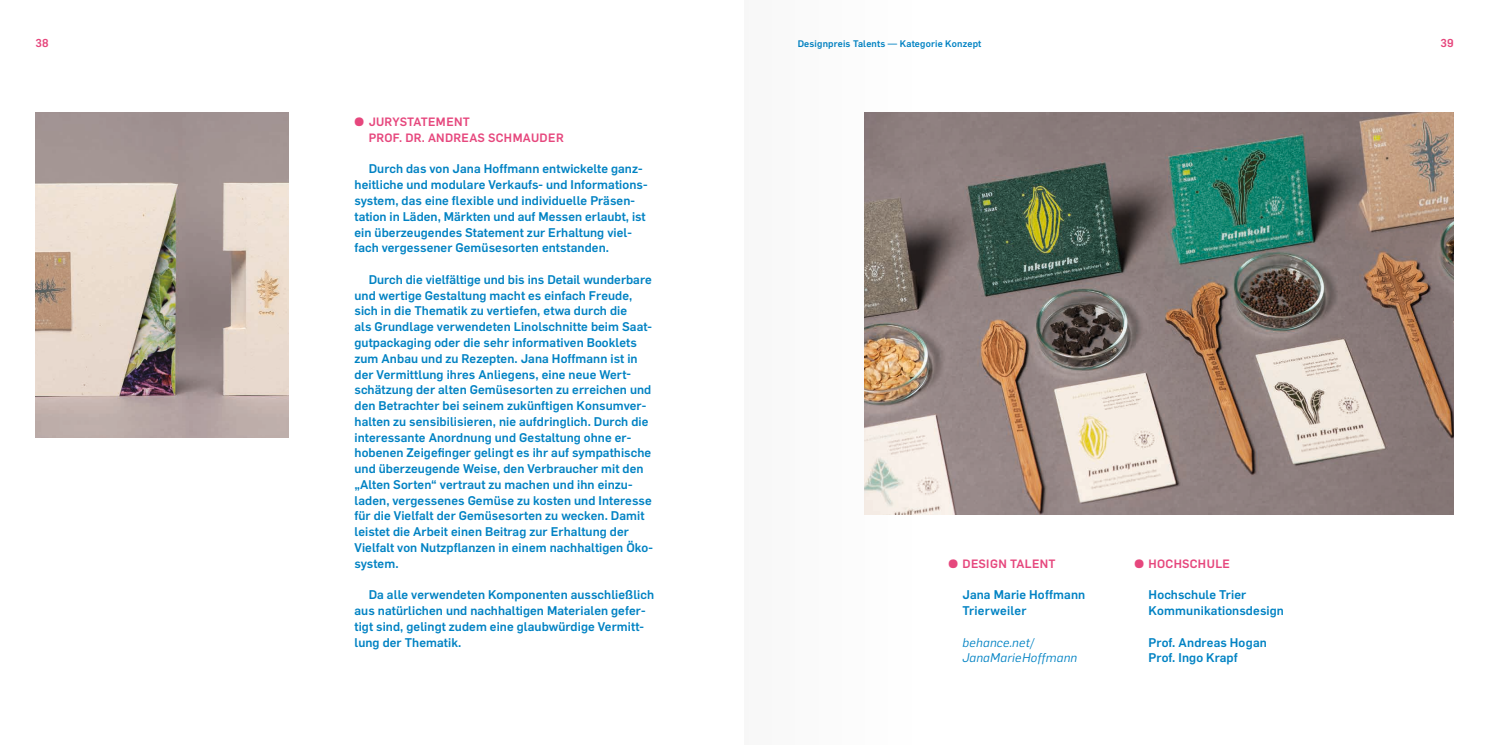
<style>
.page{position:relative;width:1489px;height:745px;background:#fff}
.page>*{position:absolute;margin:0;border:0;box-sizing:border-box;transform-origin:0 0}
.t1{font:500 12.38px/15.8px "Flama";letter-spacing:.005em;color:#0082c3}
.t2{font:italic 12.38px/15.8px "Flama";letter-spacing:.02em;color:#0082c3}
.t3{font:500 11.88px/15.8px "Flama";letter-spacing:.02em;color:#e6477d}
.t4{font:500 11.25px "Flama";color:#e6477d}
.t5{font:500 9.38px "Flama";letter-spacing:.02em;color:#0082c3}
</style>
<div class="page">
<img style="left:35px;top:112px;width:253px;height:325px">
<img style="left:921px;top:112px;width:532px;height:402px">
<img style="left:864px;top:112px;width:57px;height:403px">
<p class="t4" style="left:35px;top:35px;width:15px">38</p>
<p class="t4" style="left:1440px;top:35px;width:15px">39</p>
<p class="t5" style="left:797px;top:37px;width:185px">Designpreis Talents — Kategorie Konzept</p>
<p class="t3" style="left:369px;top:113px;width:196px;text-indent:-14px">● JURYSTATEMENT<br>PROF. DR. ANDREAS SCHMAUDER</p>
<p class="t1" style="left:354px;top:160px;width:294px;text-indent:14px">Durch das von Jana Hoffmann entwickelte ganz&shy;heitliche und modulare Verkaufs- und Informations&shy;system, das eine flexible und individuelle Präsen&shy;tation in Läden, Märkten und auf Messen erlaubt, ist ein überzeugendes Statement zur Erhaltung viel&shy;fach vergessener Gemüsesorten entstanden.</p>
<p class="t1" style="left:354px;top:271px;width:300px;text-indent:14px">Durch die vielfältige und bis ins Detail wunderbare und wertige Gestaltung macht es einfach Freude, sich in die Thematik zu vertiefen, etwa durch die<br>als Grundlage verwendeten Linolschnitte beim Saat&shy;gutpackaging oder die sehr informativen Booklets zum Anbau und zu Rezepten. Jana Hoffmann ist in der Vermittlung ihres Anliegens, eine neue Wert&shy;schätzung der alten Gemüsesorten zu erreichen und den Betrachter bei seinem zukünftigen Konsumver&shy;halten zu sensibilisieren, nie aufdringlich. Durch die interessante Anordnung und Gestaltung ohne er&shy;hobenen Zeigefinger gelingt es ihr auf sympathische und überzeugende Weise, den Verbraucher mit den „Alten Sorten“ vertraut zu machen und ihn einzu&shy;laden, vergessenes Gemüse zu kosten und Interesse für die Vielfalt der Gemüsesorten zu wecken. Damit leistet die Arbeit einen Beitrag zur Erhaltung der Vielfalt von Nutzpflanzen in einem nachhaltigen Öko&shy;system.</p>
<p class="t1" style="left:354px;top:586px;width:301px;text-indent:14px">Da alle verwendeten Komponenten ausschließlich aus natürlichen und nachhaltigen Materialen gefer&shy;tigt sind, gelingt zudem eine glaubwürdige Vermitt&shy;lung der Thematik.</p>
<p class="t3" style="left:948px;top:554px;width:109px">● DESIGN TALENT</p>
<p class="t1" style="left:962px;top:586px;width:124px">Jana Marie Hoffmann<br>Trierweiler</p>
<p class="t2" style="left:962px;top:633px;width:116px">behance.net/<br>JanaMarieHoffmann</p>
<p class="t3" style="left:1134px;top:554px;width:97px">● HOCHSCHULE</p>
<p class="t1" style="left:1148px;top:586px;width:137px">Hochschule Trier<br>Kommunikationsdesign</p>
<p class="t1" style="left:1148px;top:633px;width:120px">Prof. Andreas Hogan<br>Prof. Ingo Krapf</p>
</div>
